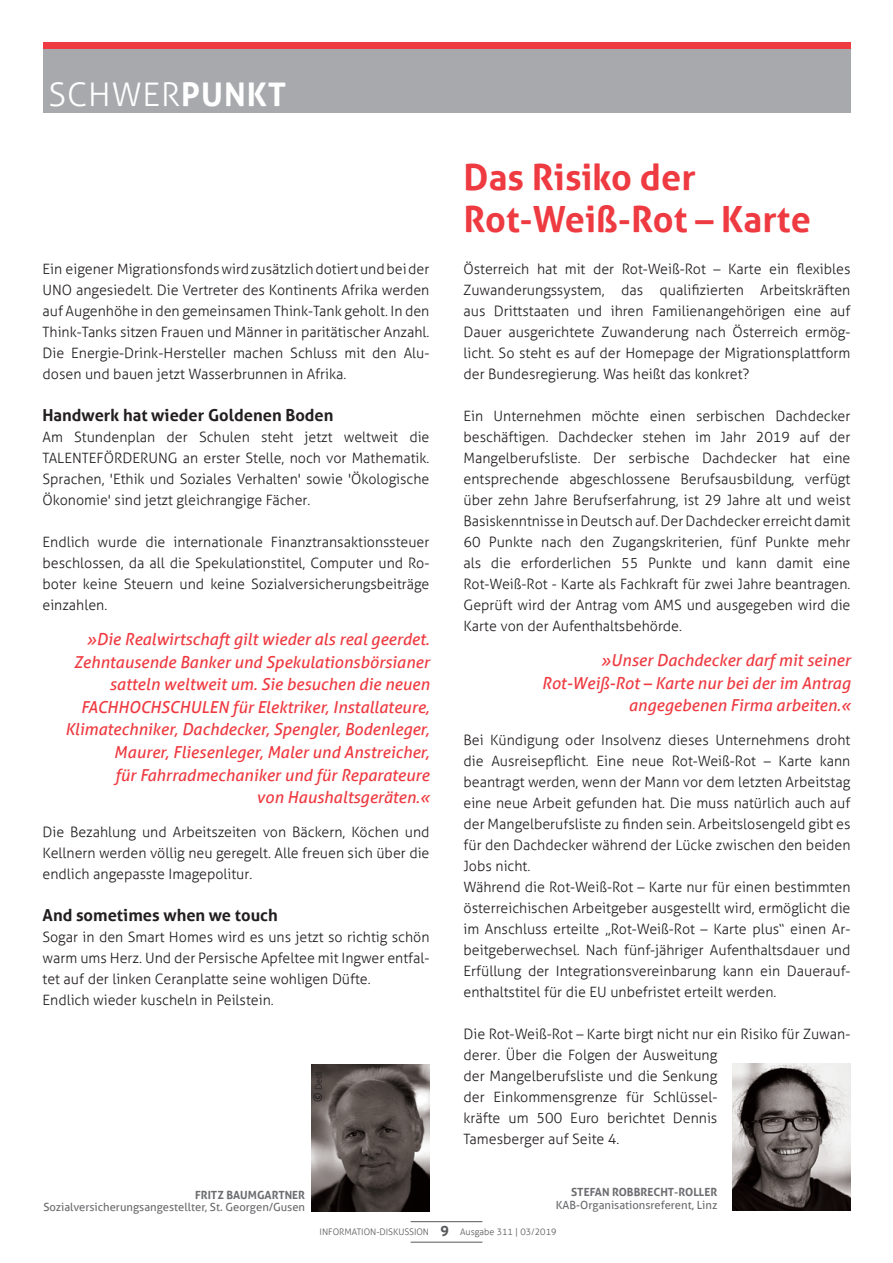
<style>
.page{position:relative;width:893px;height:1263px;background:#fff}
.page>*{position:absolute;margin:0;border:0;box-sizing:border-box;transform-origin:0 0}
.t1{font:700 36px/42.2px "Aller";color:#ee3a41}
.t2{font:300 32.55px "Aller";letter-spacing:.03em;color:#fff}
.t3{font:italic 16.5px/22.5px "Aller";color:#ee3a41;text-align:right}
.t4{font:700 16.5px "Aller";color:#231f20}
.t5{font:300 14.25px/21px "Aller";color:#231f20;text-align:justify}
.t6{font:11.25px "Aller";color:#6c6d70}
.t7{font:700 11.25px "Aller";color:#6c6d70}
.t8{font:300 9px "Aller";color:#57585a}
.t9{font:300 9px "Aller";color:#231f20}
.s1{font-weight:700}
.s2{font-weight:700;font-size:11.25px}
.s3{font-weight:700;font-size:14.25px}
</style>
<div class="page">
<hr style="left:411px;top:1221px;width:71px;height:1px;background:#57585a">
<hr style="left:411px;top:1242px;width:71px;height:1px;background:#57585a">
<div style="left:43px;top:49px;width:807px;height:64px;background:#a8a9ad"></div>
<div style="left:43px;top:43px;width:807px;height:6px;background:#ee3a41"></div>
<img style="left:733px;top:1063px;width:117px;height:148px">
<img style="left:312px;top:1064px;width:117px;height:147px">
<h2 class="t2" style="left:48px;top:75px;width:239px">SCHWER<span class="s1">PUNKT</span></h2>
<p class="t5" style="left:43px;top:258px;width:388px">Ein eigener Migrationsfondswirdzusätzlich dotiert und bei der UNO angesiedelt. Die Vertreter des Kontinents Afrika werden auf Augenhöhe in den gemeinsamen Think-Tank geholt. In den Think-Tanks sitzen Frauen und Männer in paritätischer Anzahl.<br>Die Energie-Drink-Hersteller machen Schluss mit den Alu&shy;dosen und bauen jetzt Wasserbrunnen in Afrika.</p>
<p class="t4" style="left:43px;top:406px;width:293px">Handwerk hat wieder Goldenen Boden</p>
<p class="t5" style="left:43px;top:426px;width:388px">Am Stundenplan der Schulen steht jetzt weltweit die TALENTEFÖRDERUNG an erster Stelle, noch vor Mathematik.<br>Sprachen, 'Ethik und Soziales Verhalten' sowie 'Ökologische Ökonomie' sind jetzt gleichrangige Fächer.</p>
<p class="t5" style="left:43px;top:531px;width:388px">Endlich wurde die internationale Finanztransaktionssteuer beschlossen, da all die Spekulationstitel, Computer und Ro&shy;boter keine Steuern und keine Sozialversicherungsbeiträge einzahlen.</p>
<p class="t3" style="left:65px;top:628px;width:366px">»Die Realwirtschaft gilt wieder als real geerdet.<br>Zehntausende Banker und Spekulationsbörsianer satteln weltweit um. Sie besuchen die neuen FACHHOCHSCHULEN für Elektriker, Installateure, Klimatechniker, Dachdecker, Spengler, Bodenleger, Maurer, Fliesenleger, Maler und Anstreicher,<br>für Fahrradmechaniker und für Reparateure<br>von Haushaltsgeräten.«</p>
<p class="t5" style="left:43px;top:820px;width:388px">Die Bezahlung und Arbeitszeiten von Bäckern, Köchen und Kellnern werden völlig neu geregelt. Alle freuen sich über die endlich angepasste Imagepolitur.</p>
<p class="t4" style="left:43px;top:905px;width:237px">And sometimes when we touch</p>
<p class="t5" style="left:43px;top:925px;width:388px;text-align:left">Sogar in den Smart Homes wird es uns jetzt so richtig schön warm ums Herz. Und der Persische Apfeltee mit Ingwer entfal&shy;tet auf der linken Ceranplatte seine wohligen Düfte.<br>Endlich wieder kuscheln in Peilstein.</p>
<p class="t9" style="left:313px;top:1102px;width:32px;rotate:-90deg"><span class="s2">©</span> Dedl</p>
<p class="t7" style="left:195px;top:1188px;width:111px">FRITZ BAUMGARTNER</p>
<p class="t6" style="left:43px;top:1201px;width:263px">Sozialversicherungsangestellter, St. Georgen/Gusen</p>
<h1 class="t1" style="left:463px;top:156px;width:349px">Das Risiko der<br>Rot-Weiß-Rot – Karte</h1>
<p class="t5" style="left:463px;top:259px;width:388px">Österreich hat mit der Rot-Weiß-Rot – Karte ein flexibles Zuwanderungssystem, das qualifizierten Arbeitskräften aus Drittstaaten und ihren Familienangehörigen eine auf Dauer ausgerichtete Zuwanderung nach Österreich ermög&shy;licht. So steht es auf der Homepage der Migrationsplattform der Bundesregierung. Was heißt das konkret?</p>
<p class="t5" style="left:463px;top:405px;width:388px">Ein Unternehmen möchte einen serbischen Dachdecker beschäftigen. Dachdecker stehen im Jahr 2019 auf der Mangelberufsliste. Der serbische Dachdecker hat eine entsprechende abgeschlossene Berufsausbildung, verfügt über zehn Jahre Berufserfahrung, ist 29 Jahre alt und weist Basiskenntnisse in Deutsch auf. Der Dachdecker erreicht damit 60 Punkte nach den Zugangskriterien, fünf Punkte mehr als die erforderlichen 55 Punkte und kann damit eine Rot-Weiß-Rot - Karte als Fachkraft für zwei Jahre beantragen.<br>Geprüft wird der Antrag vom AMS und ausgegeben wird die Karte von der Aufenthaltsbehörde.</p>
<p class="t3" style="left:542px;top:649px;width:310px">»Unser Dachdecker darf mit seiner<br>Rot-Weiß-Rot – Karte nur bei der im Antrag angegebenen Firma arbeiten.«</p>
<p class="t5" style="left:463px;top:729px;width:388px;text-align:left">Bei Kündigung oder Insolvenz dieses Unternehmens droht die Ausreisepflicht. Eine neue Rot-Weiß-Rot – Karte kann beantragt werden, wenn der Mann vor dem letzten Arbeitstag eine neue Arbeit gefunden hat. Die muss natürlich auch auf der Mangelberufsliste zu finden sein. Arbeitslosengeld gibt es für den Dachdecker während der Lücke zwischen den beiden Jobs nicht.<br>Während die Rot-Weiß-Rot – Karte nur für einen bestimmten österreichischen Arbeitgeber ausgestellt wird, ermöglicht die im Anschluss erteilte „Rot-Weiß-Rot – Karte plus“ einen Ar&shy;beitgeberwechsel. Nach fünf-jähriger Aufenthaltsdauer und Erfüllung der Integrationsvereinbarung kann ein Dauerauf&shy;enthaltstitel für die EU unbefristet erteilt werden.</p>
<p class="t5" style="left:463px;top:1023px;width:388px;text-align:left">Die Rot-Weiß-Rot – Karte birgt nicht nur ein Risiko für Zuwan&shy;derer. Über die Folgen der Ausweitung<br>der Mangelberufsliste und die Senkung<br>der Einkommensgrenze für Schlüssel-<br>kräfte um 500 Euro berichtet Dennis<br>Tamesberger auf Seite 4.</p>
<p class="t7" style="left:571px;top:1186px;width:148px">STEFAN ROBBRECHT-ROLLER</p>
<p class="t6" style="left:556px;top:1198px;width:163px">KAB-Organisationsreferent, Linz</p>
<p class="t8" style="left:320px;top:1226px;width:238px">INFORMATION-DISKUSSION <span class="s3">9</span> Ausgabe 311 | 03/2019</p>
</div>
